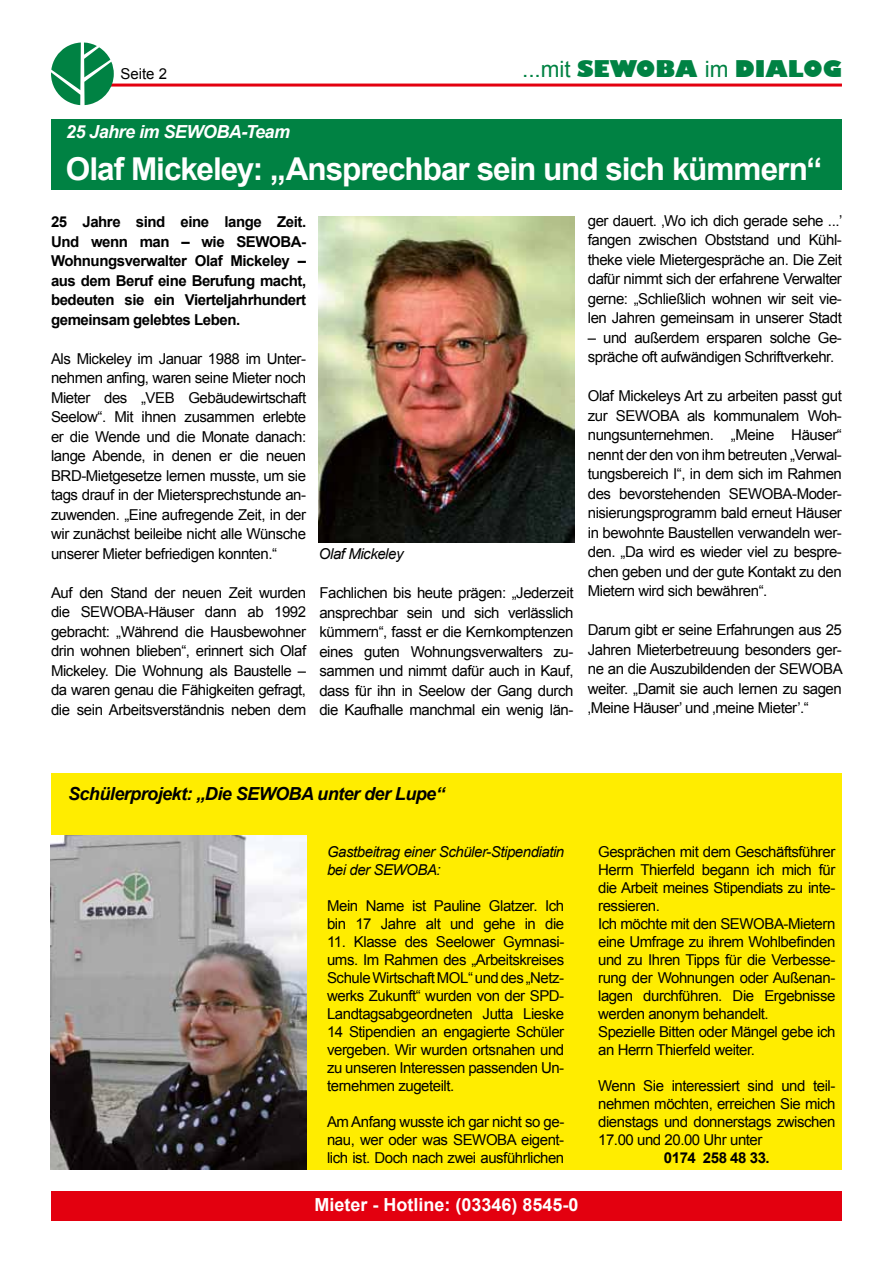
<style>
.page{position:relative;width:893px;height:1263px;background:#fff}
.page>*{position:absolute;margin:0;border:0;box-sizing:border-box;transform-origin:0 0}
.t1{font:700 31.5px "Arial";letter-spacing:-.035em;color:#fff}
.t2{font:22.5px "Gilbert Ultra Bold Plain";color:#008243}
.t3{font:italic 700 18px "Arial";letter-spacing:-.03em;color:#000}
.t4{font:700 18px "Arial";color:#fff}
.t5{font:italic 700 18px "Arial";letter-spacing:-.03em;color:#fff}
.t6{font:15px/19.5px "Arial";letter-spacing:-.03em;color:#000;text-align:justify}
.t7{font:700 15px/19.5px "Arial";letter-spacing:-.03em;color:#000;text-align:justify}
.t8{font:italic 15px/18px "Arial";letter-spacing:-.03em;color:#000}
.s1{font-family:"Arial"}
</style>
<div class="page">
<hr style="left:98px;top:84px;width:744px;height:3px;background:#e3000f">
<svg style="left:51px;top:43px;width:63px;height:62px"></svg>
<div style="left:51px;top:1191px;width:791px;height:29px;background:#e3000f"></div>
<div style="left:51px;top:119px;width:791px;height:70px;background:#008243"></div>
<div style="left:51px;top:773px;width:791px;height:62px;background:#ffed00"></div>
<div style="left:306px;top:835px;width:536px;height:334px;background:#ffed00"></div>
<img style="left:319px;top:216px;width:255px;height:326px">
<img style="left:51px;top:835px;width:255px;height:335px">
<p class="t6" style="left:120px;top:64px;width:48px">Seite 2</p>
<h2 class="t2" style="left:522px;top:55px;width:321px"><span class="s1">...mit</span> SEWOBA <span class="s1">im</span> DIALOG</h2>
<p class="t5" style="left:66px;top:120px;width:226px">25 Jahre im SEWOBA-Team</p>
<h1 class="t1" style="left:66px;top:148px;width:758px">Olaf Mickeley: „Ansprechbar sein und sich kümmern“</h1>
<p class="t7" style="left:51px;top:213px;width:257px">25 Jahre sind eine lange Zeit.<br>Und wenn man – wie SEWOBA-Wohnungsverwalter Olaf Mickeley – aus dem Beruf eine Berufung macht, bedeuten sie ein Vierteljahrhundert gemeinsam gelebtes Leben.</p>
<p class="t6" style="left:51px;top:349px;width:257px">Als Mickeley im Januar 1988 im Unter&shy;nehmen anfing, waren seine Mieter noch Mieter des „VEB Gebäudewirtschaft Seelow“. Mit ihnen zusammen erlebte er die Wende und die Monate danach: lange Abende, in denen er die neuen BRD-Mietgesetze lernen musste, um sie tags drauf in der Mietersprechstunde an&shy;zuwenden. „Eine aufregende Zeit, in der wir zunächst beileibe nicht alle Wünsche unserer Mieter befriedigen konnten.“</p>
<p class="t6" style="left:51px;top:583px;width:257px">Auf den Stand der neuen Zeit wurden die SEWOBA-Häuser dann ab 1992 gebracht: „Während die Hausbewohner drin wohnen blieben“, erinnert sich Olaf Mickeley. Die Wohnung als Baustelle – da waren genau die Fähigkeiten gefragt, die sein Arbeitsverständnis neben dem</p>
<p class="t6" style="left:588px;top:211px;width:256px">ger dauert. ‚Wo ich dich gerade sehe ...’ fangen zwischen Obststand und Kühl&shy;theke viele Mietergespräche an. Die Zeit dafür nimmt sich der erfahrene Verwalter gerne: „Schließlich wohnen wir seit vie&shy;len Jahren gemeinsam in unserer Stadt</p>
<p class="t6" style="left:588px;top:328px;width:256px">– und außerdem ersparen solche Ge&shy;spräche oft aufwändigen Schriftverkehr.</p>
<p class="t6" style="left:588px;top:386px;width:256px">Olaf Mickeleys Art zu arbeiten passt gut zur SEWOBA als kommunalem Woh&shy;nungsunternehmen. „Meine Häuser“ nennt der den von ihm betreuten „Verwal&shy;tungsbereich I“, in dem sich im Rahmen des bevorstehenden SEWOBA-Moder&shy;nisierungsprogramm bald erneut Häuser in bewohnte Baustellen verwandeln wer&shy;den. „Da wird es wieder viel zu bespre&shy;chen geben und der gute Kontakt zu den Mietern wird sich bewähren“.</p>
<p class="t6" style="left:588px;top:620px;width:256px">Darum gibt er seine Erfahrungen aus 25<br>Jahren Mieterbetreuung besonders ger&shy;ne an die Auszubildenden der SEWOBA weiter. „Damit sie auch lernen zu sagen ‚Meine Häuser’ und ‚meine Mieter’.“</p>
<p class="t8" style="left:319px;top:545px;width:86px">Olaf Mickeley</p>
<p class="t6" style="left:319px;top:583px;width:256px">Fachlichen bis heute prägen: „Jederzeit ansprechbar sein und sich verlässlich kümmern“, fasst er die Kernkomptenzen eines guten Wohnungsverwalters zu&shy;sammen und nimmt dafür auch in Kauf, dass für ihn in Seelow der Gang durch die Kaufhalle manchmal ein wenig län-</p>
<p class="t3" style="left:68px;top:782px;width:378px">Schülerprojekt: „Die SEWOBA unter der Lupe“</p>
<p class="t8" style="left:327px;top:843px;width:239px">Gastbeitrag einer Schüler-Stipendiatin bei der SEWOBA:</p>
<p class="t6" style="left:327px;top:897px;width:239px;line-height:18px">Mein Name ist Pauline Glatzer. Ich bin 17 Jahre alt und gehe in die</p>
<p class="t6" style="left:327px;top:933px;width:239px;line-height:18px">11. Klasse des Seelower Gymnasi&shy;ums. Im Rahmen des „Arbeitskreises Schule Wirtschaft MOL“ und des „Netz&shy;werks Zukunft“ wurden von der SPD-Landtagsabgeordneten Jutta Lieske 14 Stipendien an engagierte Schüler vergeben. Wir wurden ortsnahen und zu unseren Interessen passenden Un&shy;ternehmen zugeteilt.</p>
<p class="t6" style="left:327px;top:1113px;width:239px;line-height:18px">Am Anfang wusste ich gar nicht so ge&shy;nau, wer oder was SEWOBA eigent&shy;lich ist. Doch nach zwei ausführlichen</p>
<p class="t4" style="left:314px;top:1193px;width:266px">Mieter - Hotline: (03346) 8545-0</p>
<p class="t6" style="left:598px;top:842px;width:239px;line-height:18px;text-align:left">Gesprächen mit dem Geschäftsführer<br>Herrn Thierfeld begann ich mich für die Arbeit meines Stipendiats zu inte&shy;ressieren.<br>Ich möchte mit den SEWOBA-Mietern eine Umfrage zu ihrem Wohlbefinden und zu Ihren Tipps für die Verbesse&shy;rung der Wohnungen oder Außenan&shy;lagen durchführen. Die Ergebnisse werden anonym behandelt.<br>Spezielle Bitten oder Mängel gebe ich an Herrn Thierfeld weiter.</p>
<p class="t6" style="left:598px;top:1076px;width:239px;line-height:18px">Wenn Sie interessiert sind und teil&shy;nehmen möchten, erreichen Sie mich dienstags und donnerstags zwischen 17.00 und 20.00 Uhr unter</p>
<p class="t7" style="left:664px;top:1148px;width:107px">0174 258 48 33.</p>
</div>
